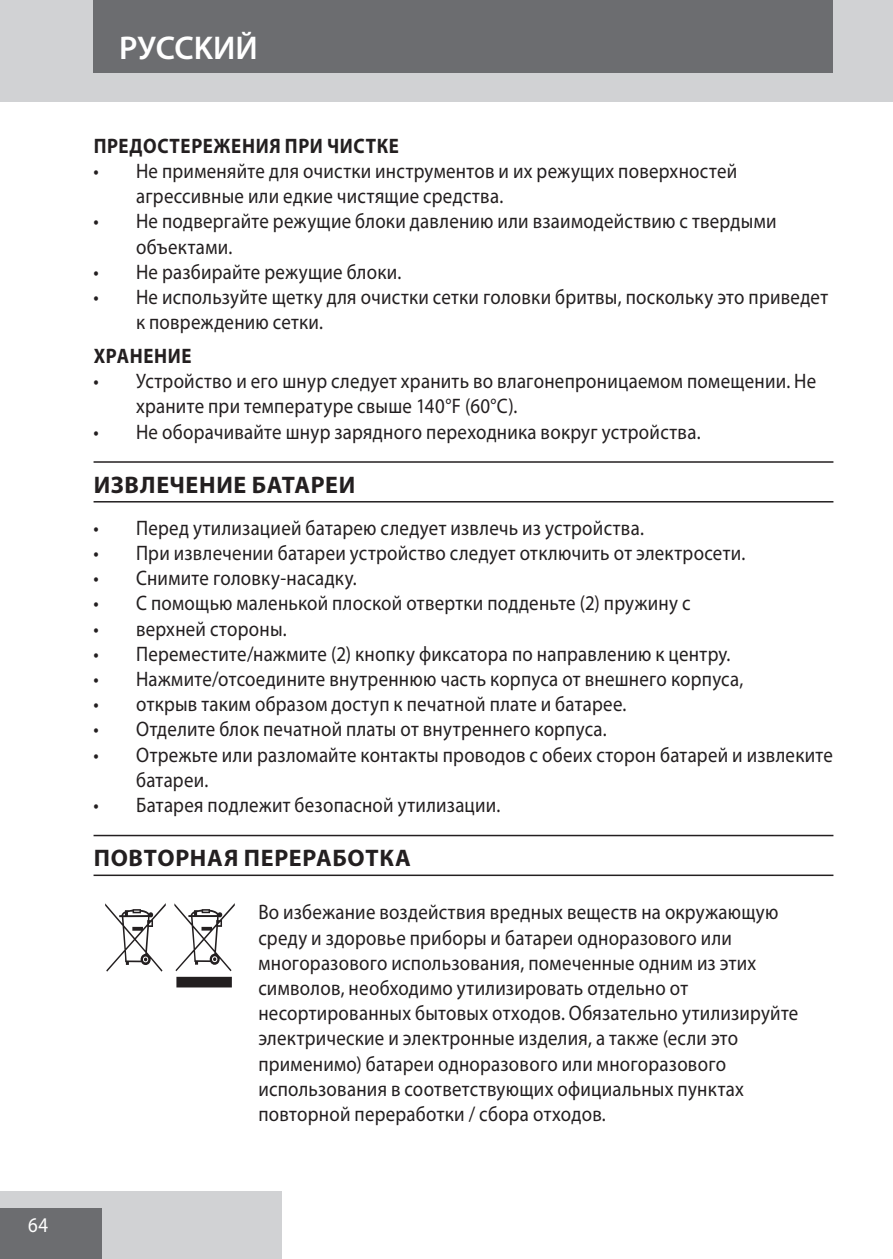
<style>
.page{position:relative;width:893px;height:1259px;background:#fff}
.page>*{position:absolute;margin:0;border:0;box-sizing:border-box;transform-origin:0 0}
.default{font:120px "Myriad Mine";color:#231f20;scale:.9 1}
.t1{font:600 33px "Myriad Pro";color:#fff}
.t2{font:700 24px "Myriad Pro";letter-spacing:.03em;color:#231f20}
.default-2{font:21px/25.2px "Myriad Pro";letter-spacing:.015em;color:#231f20;scale:.9 1}
.t3{font:700 21px "Myriad Pro";letter-spacing:.035em;color:#231f20;scale:.9 1}
.t4{font:21px "Myriad Pro";color:#fff;scale:.9 1}
</style>
<div class="page">
<div style="left:0;top:0;width:893px;height:102px;background:#d1d2d4"></div>
<div style="left:0;top:1191px;width:282px;height:68px;background:#d1d2d4"></div>
<div style="left:0;top:1208px;width:102px;height:51px;background:#6c6d70"></div>
<div style="left:94px;top:0;width:739px;height:73px;background:#6c6d70"></div>
<hr style="left:94px;top:461px;width:739px;height:2px;background:#231f20">
<hr style="left:94px;top:501px;width:739px;height:1px;background:#231f20">
<hr style="left:94px;top:835px;width:739px;height:1px;background:#231f20">
<hr style="left:94px;top:874px;width:739px;height:2px;background:#231f20">
<p class="t4" style="left:28px;top:1212px;width:24px">64</p>
<p class="t1" style="left:119px;top:27px;width:140px">PУCCKИЙ</p>
<p class="t3" style="left:94px;top:132px;width:341px">ПРЕДОСТЕРЕЖЕНИЯ ПРИ ЧИСТКЕ</p>
<p class="default-2" style="left:136px;top:158px;width:669px;text-indent:-43px">• Не применяйте для очистки инструментов и их режущих поверхностей агрессивные или едкие чистящие средства.</p>
<p class="default-2" style="left:136px;top:208px;width:713px;text-indent:-43px">• Не подвергайте режущие блоки давлению или взаимодействию с твердыми объектами.</p>
<p class="default-2" style="left:94px;top:259px;width:344px">• Не разбирайте режущие блоки.</p>
<p class="default-2" style="left:136px;top:284px;width:770px;text-indent:-43px">• Не используйте щетку для очистки сетки головки бритвы, поскольку это приведет к повреждению сетки.</p>
<p class="t3" style="left:94px;top:342px;width:110px">ХРАНЕНИЕ</p>
<p class="default-2" style="left:136px;top:368px;width:757px;text-indent:-43px">• Устройство и его шнур следует хранить во влагонепроницаемом помещении. Не храните при температуре свыше 140°F (60°C).</p>
<p class="default-2" style="left:94px;top:418px;width:676px">• Не оборачивайте шнур зарядного переходника вокруг устройства.</p>
<p class="t2" style="left:94px;top:469px;width:263px">ИЗВЛЕЧЕНИЕ БАТАРЕИ</p>
<p class="default-2" style="left:94px;top:515px;width:613px">• Перед утилизацией батарею следует извлечь из устройства.</p>
<p class="default-2" style="left:94px;top:540px;width:726px">• При извлечении батареи устройство следует отключить от электросети.</p>
<p class="default-2" style="left:94px;top:565px;width:294px">• Снимите головку-насадку.</p>
<p class="default-2" style="left:94px;top:590px;width:665px">• С помощью маленькой плоской отвертки подденьте (2) пружину с</p>
<p class="default-2" style="left:94px;top:615px;width:216px">• верхней стороны.</p>
<p class="default-2" style="left:94px;top:641px;width:709px">• Переместите/нажмите (2) кнопку фиксатора по направлению к центру.</p>
<p class="default-2" style="left:94px;top:666px;width:723px">• Нажмите/отсоедините внутреннюю часть корпуса от внешнего корпуса,</p>
<p class="default-2" style="left:94px;top:691px;width:594px">• открыв таким образом доступ к печатной плате и батарее.</p>
<p class="default-2" style="left:94px;top:716px;width:572px">• Отделите блок печатной платы от внутреннего корпуса.</p>
<p class="default-2" style="left:136px;top:741px;width:776px;text-indent:-43px">• Отрежьте или разломайте контакты проводов с обеих сторон батарей и извлеките батареи.</p>
<p class="default-2" style="left:94px;top:792px;width:454px">• Батарея подлежит безопасной утилизации.</p>
<p class="t2" style="left:94px;top:842px;width:319px">ПОВТОРНАЯ ПЕРЕРАБОТКА</p>
<p class="default" style="left:105px;top:886px;width:151px">W</p>
<p class="default-2" style="left:258px;top:899px;width:602px">Во избежание воздействия вредных веществ на окружающую среду и здоровье приборы и батареи одноразового или многоразового использования, помеченные одним из этих символов, необходимо утилизировать отдельно от несортированных бытовых отходов. Обязательно утилизируйте электрические и электронные изделия, а также (если это применимо) батареи одноразового или многоразового использования в соответствующих официальных пунктах повторной переработки / сбора отходов.</p>
</div>
